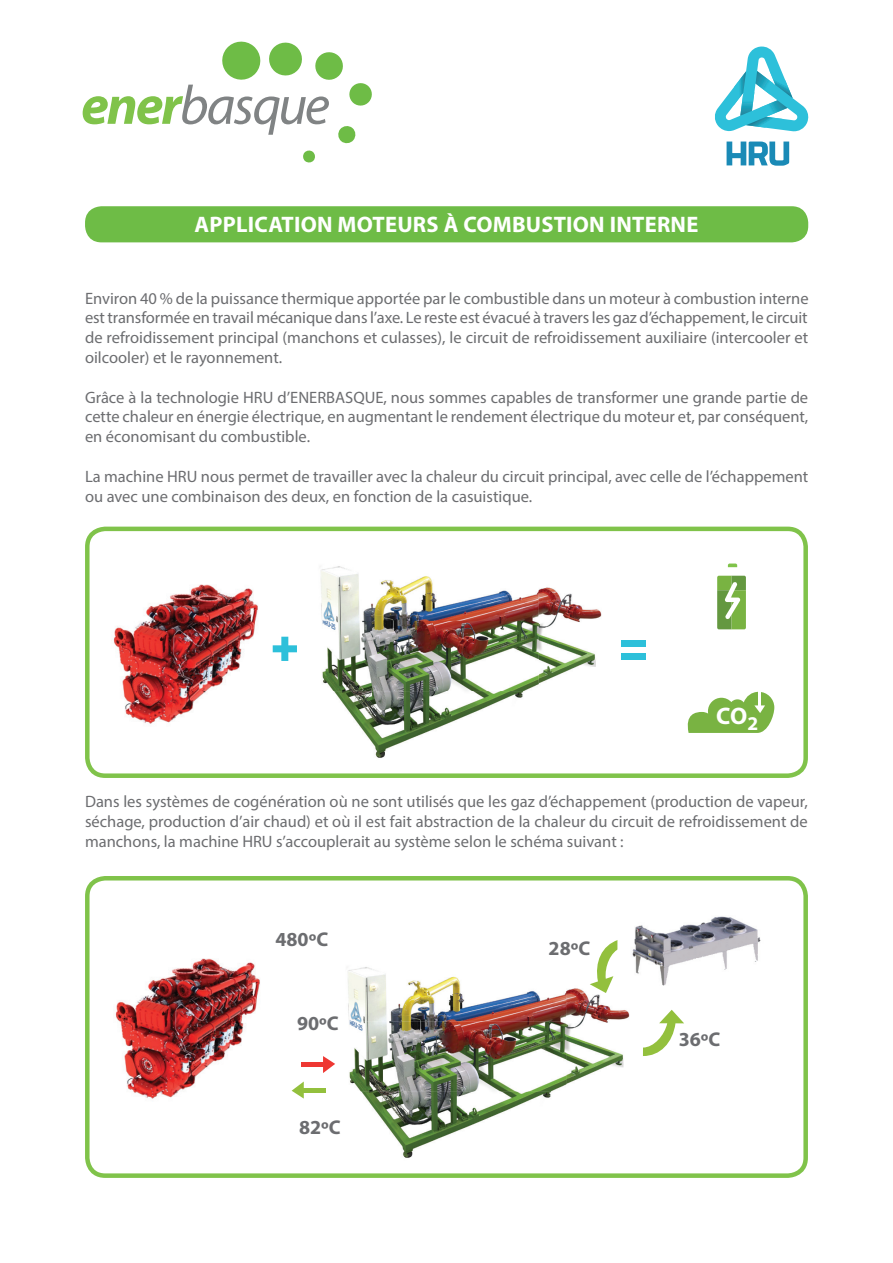
<style>
.page{position:relative;width:893px;height:1263px;background:#fff}
.page>*{position:absolute;margin:0;border:0;box-sizing:border-box;transform-origin:0 0}
.t1{font:700 24px "Myriad Pro";color:#fff}
.t2{font:700 22.5px "Myriad Pro";letter-spacing:.01em;color:#fff}
.t3{font:700 19.95px "Myriad Pro";color:#6c6d70}
.t4{font:16.5px/19.8px "Myriad Pro";color:#6c6d70;text-align:justify}
</style>
<div class="page">
<svg style="left:715px;top:46px;width:94px;height:86px"></svg>
<svg style="left:727px;top:142px;width:62px;height:24px"></svg>
<img style="left:348px;top:967px;width:218px;height:191px">
<img style="left:566px;top:988px;width:64px;height:97px">
<svg style="left:303px;top:150px;width:12px;height:13px"></svg>
<svg style="left:83px;top:41px;width:289px;height:103px"></svg>
<div style="left:85px;top:876px;width:723px;height:302px;border:4px solid #80c34a;border-radius:18px"></div>
<div style="left:85px;top:527px;width:723px;height:251px;border:4px solid #80c34a;border-radius:18px"></div>
<div style="left:85px;top:206px;width:723px;height:36px;background:#6ebc46;border-radius:16px"></div>
<svg style="left:728px;top:563px;width:9px;height:4px"></svg>
<img style="left:111px;top:584px;width:147px;height:140px">
<img style="left:115px;top:958px;width:145px;height:141px">
<img style="left:320px;top:566px;width:218px;height:125px">
<img style="left:538px;top:587px;width:64px;height:98px">
<img style="left:334px;top:691px;width:190px;height:67px">
<svg style="left:273px;top:637px;width:24px;height:24px"></svg>
<div style="left:621px;top:640px;width:25px;height:7px;background:#2dc0da"></div>
<div style="left:621px;top:653px;width:25px;height:7px;background:#2dc0da"></div>
<svg style="left:717px;top:576px;width:29px;height:53px"></svg>
<svg style="left:687px;top:692px;width:87px;height:41px"></svg>
<svg style="left:643px;top:1010px;width:41px;height:46px"></svg>
<svg style="left:590px;top:940px;width:27px;height:53px"></svg>
<img style="left:617px;top:916px;width:144px;height:77px">
<hr style="left:301px;top:1062px;width:25px;height:4px;background:#ee3732">
<svg style="left:323px;top:1056px;width:12px;height:17px"></svg>
<hr style="left:301px;top:1088px;width:24px;height:4px;background:#93c03d">
<svg style="left:292px;top:1081px;width:12px;height:17px"></svg>
<p class="t2" style="left:195px;top:209px;width:505px">APPLICATION MOTEURS À COMBUSTION INTERNE</p>
<p class="t4" style="left:85px;top:288px;width:725px">Environ 40 % de la puissance thermique apportée par le combustible dans un moteur à combustion interne est transformée en travail mécanique dans l’axe. Le reste est évacué à travers les gaz d’échappement, le circuit de refroidissement principal (manchons et culasses), le circuit de refroidissement auxiliaire (intercooler et oilcooler) et le rayonnement.</p>
<p class="t4" style="left:85px;top:387px;width:725px">Grâce à la technologie HRU d’ENERBASQUE, nous sommes capables de transformer une grande partie de cette chaleur en énergie électrique, en augmentant le rendement électrique du moteur et, par conséquent, en économisant du combustible.</p>
<p class="t4" style="left:85px;top:466px;width:725px">La machine HRU nous permet de travailler avec la chaleur du circuit principal, avec celle de l’échappement ou avec une combinaison des deux, en fonction de la casuistique.</p>
<h1 class="t1" style="left:716px;top:700px;width:44px">CO<sub>2</sub></h1>
<p class="t4" style="left:85px;top:792px;width:724px">Dans les systèmes de cogénération où ne sont utilisés que les gaz d’échappement (production de vapeur, séchage, production d’air chaud) et où il est fait abstraction de la chaleur du circuit de refroidissement de manchons, la machine HRU s’accouplerait au système selon le schéma suivant :</p>
<p class="t3" style="left:275px;top:926px;width:54px">480ºC</p>
<p class="t3" style="left:297px;top:1010px;width:43px">90ºC</p>
<p class="t3" style="left:299px;top:1114px;width:43px">82ºC</p>
<p class="t3" style="left:549px;top:935px;width:43px">28ºC</p>
<p class="t3" style="left:679px;top:1026px;width:43px">36ºC</p>
</div>
